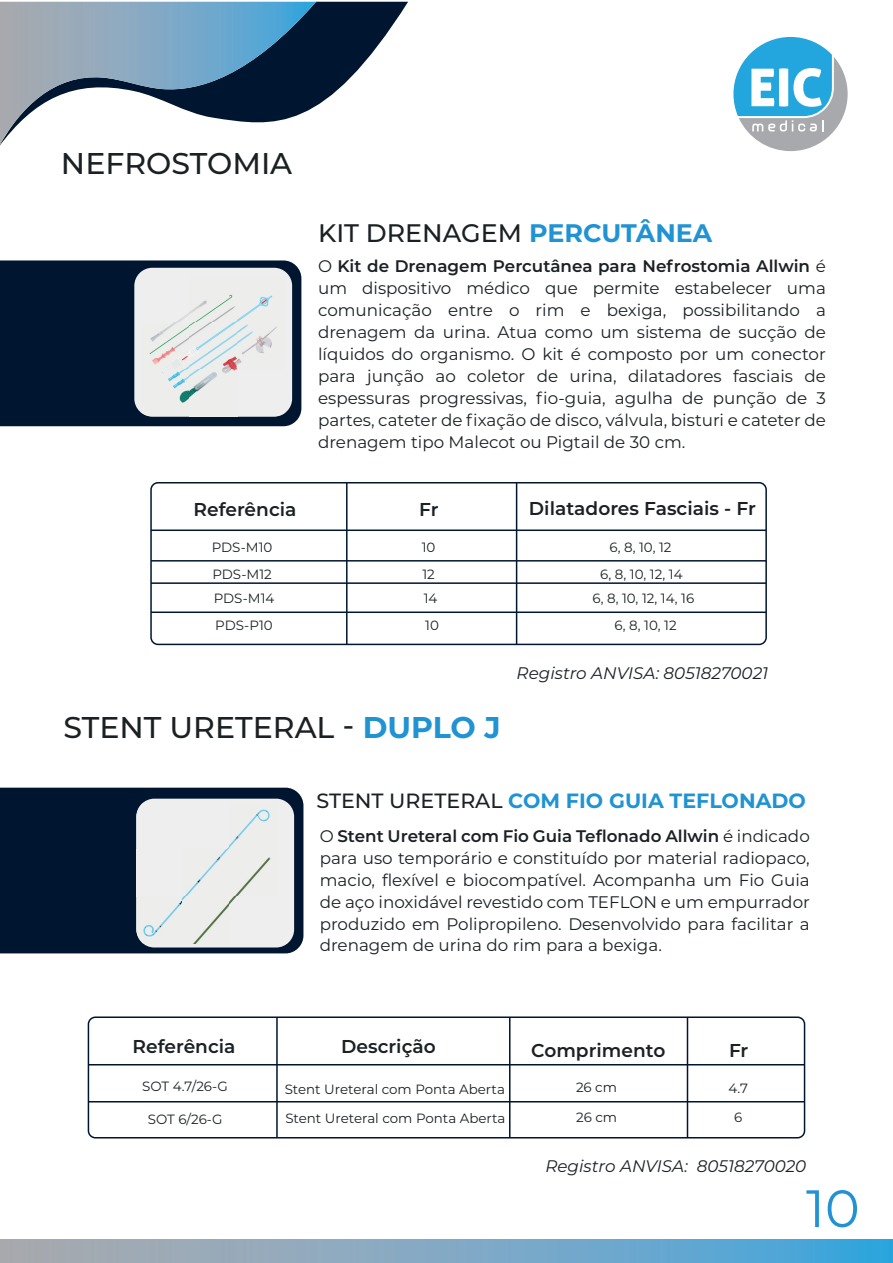
<style>
.page{position:relative;width:893px;height:1263px;background:#fff}
.page>*{position:absolute;margin:0;border:0;box-sizing:border-box;transform-origin:0 0}
.t1{font:52.5px "Montserrat";color:#2193d2}
.t2{font:500 30px "Montserrat";color:#1b2022}
.t3{font:500 25.35px "Montserrat";color:#1b2022}
.t4{font:700 20.55px "Montserrat";color:#2093d2}
.t5{font:600 18.6px "Montserrat";color:#1b2022}
.t6{font:16.8px/21.9px "Montserrat";color:#1b2022;text-align:justify}
.t7{font:italic 16.8px "Montserrat";color:#1b2022}
.t8{font:13.35px "Montserrat";color:#1b2022}
.s1{font-weight:700;color:#2093d2}
.s2{font-weight:600}
.s3{font-weight:500;color:#1b2022}
</style>
<div class="page">
<svg style="left:316px;top:2px;width:92px;height:104px;fill:#00152f"></svg>
<svg style="left:0;top:2px;width:316px;height:143px"></svg>
<svg style="left:0;top:1239px;width:893px;height:24px;background:#7ba8c5"></svg>
<div style="left:0;top:788px;width:303px;height:165px;background:#00152f"></div>
<div style="left:0;top:260px;width:301px;height:166px;background:#00152f"></div>
<div style="left:88px;top:1016px;width:717px;height:122px;border:2px solid #01152f;border-radius:7px"></div>
<hr style="left:88px;top:1064px;width:716px;height:1px;background:#01152f">
<hr style="left:88px;top:1101px;width:716px;height:1px;background:#01152f">
<hr style="left:276px;top:1017px;width:2px;height:121px;background:#01152f">
<hr style="left:509px;top:1017px;width:1px;height:121px;background:#01152f">
<hr style="left:687px;top:1017px;width:1px;height:121px;background:#01152f">
<div style="left:150px;top:482px;width:617px;height:163px;border:2px solid #01152f;border-radius:7px"></div>
<hr style="left:151px;top:529px;width:615px;height:2px;background:#01152f">
<hr style="left:151px;top:560px;width:615px;height:2px;background:#01152f">
<hr style="left:151px;top:582px;width:615px;height:2px;background:#01152f">
<hr style="left:151px;top:611px;width:615px;height:2px;background:#01152f">
<hr style="left:346px;top:483px;width:2px;height:161px;background:#01152f">
<hr style="left:516px;top:483px;width:1px;height:161px;background:#01152f">
<svg style="left:733px;top:37px;width:115px;height:114px"></svg>
<div style="left:136px;top:799px;width:158px;height:148px;background:#edeeed;border-radius:18px"></div>
<div style="left:134px;top:268px;width:158px;height:149px;background:#edeeed;border-radius:18px"></div>
<img style="left:142px;top:417px;width:143px;height:2px">
<img style="left:142px;top:294px;width:143px;height:123px">
<img style="left:136px;top:803px;width:135px;height:140px">
<h2 class="t2" style="left:61px;top:142px;width:233px">NEFROSTOMIA</h2>
<p class="t5" style="left:194px;top:496px;width:104px">Referência</p>
<p class="t8" style="left:212px;top:538px;width:62px">PDS-M10</p>
<h3 class="t3" style="left:318px;top:216px;width:396px">KIT DRENAGEM <span class="s1">PERCUTÂNEA</span></h3>
<p class="t6" style="left:318px;top:255px;width:509px">O <span class="s2">Kit de Drenagem Percutânea para Nefrostomia Allwin</span> é um dispositivo médico que permite estabelecer uma comunicação entre o rim e bexiga, possibilitando a drenagem da urina. Atua como um sistema de sucção de líquidos do organismo. O kit é composto por um conector para junção ao coletor de urina, dilatadores fasciais de espessuras progressivas, fio-guia, agulha de punção de 3 partes, cateter de fixação de disco, válvula, bisturi e cateter de drenagem tipo Malecot ou Pigtail de 30 cm.</p>
<p class="t5" style="left:419px;top:497px;width:21px">Fr</p>
<p class="t5" style="left:529px;top:495px;width:228px">Dilatadores Fasciais - Fr</p>
<p class="t8" style="left:422px;top:538px;width:15px">10</p>
<p class="t8" style="left:609px;top:538px;width:64px">6, 8, 10, 12</p>
<p class="t8" style="left:212px;top:565px;width:61px">PDS-M12</p>
<p class="t8" style="left:422px;top:565px;width:14px">12</p>
<p class="t8" style="left:600px;top:565px;width:84px">6, 8, 10, 12, 14</p>
<p class="t8" style="left:214px;top:589px;width:62px">PDS-M14</p>
<p class="t8" style="left:424px;top:589px;width:15px">14</p>
<p class="t8" style="left:592px;top:589px;width:103px">6, 8, 10, 12, 14, 16</p>
<p class="t8" style="left:215px;top:616px;width:59px">PDS-P10</p>
<p class="t8" style="left:425px;top:616px;width:15px">10</p>
<p class="t8" style="left:615px;top:616px;width:64px">6, 8, 10, 12</p>
<h2 class="t2" style="left:63px;top:707px;width:439px">STENT URETERAL - <span class="s1">DUPLO J</span></h2>
<p class="t7" style="left:517px;top:661px;width:253px">Registro ANVISA: 80518270021</p>
<p class="t4" style="left:316px;top:785px;width:491px"><span class="s3">STENT URETERAL</span> COM FIO GUIA TEFLONADO</p>
<p class="t5" style="left:133px;top:1033px;width:104px">Referência</p>
<p class="t8" style="left:142px;top:1077px;width:87px">SOT 4.7/26-G</p>
<p class="t8" style="left:148px;top:1110px;width:76px">SOT 6/26-G</p>
<p class="t6" style="left:320px;top:824px;width:492px">O <span class="s2">Stent Ureteral com Fio Guia Teflonado Allwin</span> é indicado para uso temporário e constituído por material radiopaco, macio, flexível e biocompatível. Acompanha um Fio Guia de aço inoxidável revestido com TEFLON e um empurrador produzido em Polipropileno. Desenvolvido para facilitar a drenagem de urina do rim para a bexiga.</p>
<p class="t5" style="left:341px;top:1033px;width:96px">Descrição</p>
<p class="t5" style="left:531px;top:1037px;width:136px">Comprimento</p>
<p class="t5" style="left:729px;top:1037px;width:21px">Fr</p>
<p class="t8" style="left:285px;top:1080px;width:222px">Stent Ureteral com Ponta Aberta</p>
<p class="t8" style="left:285px;top:1109px;width:222px">Stent Ureteral com Ponta Aberta</p>
<p class="t8" style="left:576px;top:1078px;width:43px">26 cm</p>
<p class="t8" style="left:576px;top:1108px;width:43px">26 cm</p>
<p class="t8" style="left:728px;top:1079px;width:21px">4.7</p>
<p class="t8" style="left:734px;top:1108px;width:10px">6</p>
<p class="t7" style="left:545px;top:1155px;width:262px">Registro ANVISA: 80518270020</p>
<h1 class="t1" style="left:806px;top:1172px;width:55px">10</h1>
</div>
